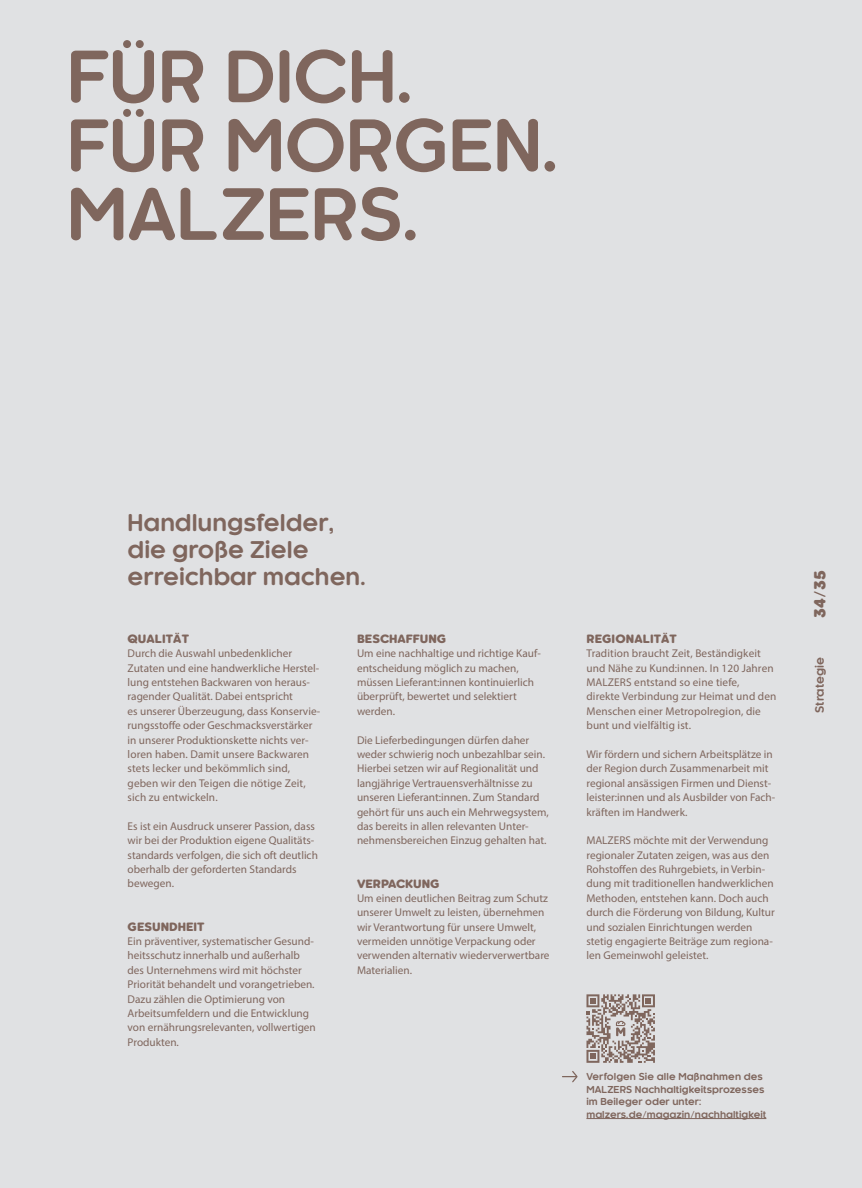
<style>
.page{position:relative;width:862px;height:1188px;background:#fff}
.page>*{position:absolute;margin:0;border:0;box-sizing:border-box;transform-origin:0 0}
.t1{font:700 68.75px "Malzers Kaleko 105 Round";color:#7f665d}
.Einstiegstext{font:700 22.5px/27px "Malzers Kaleko 105 Round";color:#7f665d}
.t2{font:900 15px "Malzers Kaleko 105 Round";color:#7f665d}
.t3{font:11.25px/14.4px "Myriad Pro";color:#7f665d}
.t4{font:900 11.25px "Malzers Kaleko 105 Round";color:#7f665d}
.t5{font:700 11.25px "Malzers Kaleko 105 Round";color:#7f665d}
.t6{font:700 9.38px/12.5px "Malzers Kaleko 105 Round";color:#7f665d}
.s1{font-family:"Malzers Kaleko 105 Round";font-weight:900}
</style>
<div class="page">
<div style="left:0;top:0;width:861px;height:1187px;background:#e0e1e3"></div>
<hr style="left:586px;top:1117px;width:180px;height:1px;background:#7f665d">
<svg style="left:562px;top:1071px;width:16px;height:12px"></svg>
<svg style="left:586px;top:994px;width:68px;height:68px"></svg>
<p class="t1" style="left:67px;top:36px;width:350px">FÜR DICH.</p>
<p class="t1" style="left:67px;top:105px;width:495px">FÜR MORGEN.</p>
<p class="t1" style="left:67px;top:174px;width:356px">MALZERS.</p>
<p class="Einstiegstext" style="left:128px;top:509px;width:240px">Handlungsfelder, die große Ziele erreichbar machen.</p>
<p class="t3" style="left:128px;top:631px;width:194px"><span class="s1">QUALITÄT<br></span>Durch die Auswahl unbedenklicher Zutaten und eine handwerkliche Herstel&shy;lung entstehen Backwaren von heraus&shy;ragender Qualität. Dabei entspricht<br>es unserer Überzeugung, dass Konservie&shy;rungsstoffe oder Geschmacksverstärker in unserer Produktionskette nichts ver&shy;loren haben. Damit unsere Backwaren stets lecker und bekömmlich sind, geben wir den Teigen die nötige Zeit, sich zu entwickeln.</p>
<p class="t3" style="left:128px;top:818px;width:192px">Es ist ein Ausdruck unserer Passion, dass wir bei der Produktion eigene Qualitäts&shy;standards verfolgen, die sich oft deutlich oberhalb der geforderten Standards bewegen.</p>
<p class="t3" style="left:128px;top:919px;width:190px"><span class="s1">GESUNDHEIT<br></span>Ein präventiver, systematischer Gesund&shy;heitsschutz innerhalb und außerhalb des Unternehmens wird mit höchster<br>Priorität behandelt und vorangetrieben.<br>Dazu zählen die Optimierung von<br>Arbeitsumfeldern und die Entwicklung von ernährungsrelevanten, vollwertigen<br>Produkten.</p>
<p class="t4" style="left:357px;top:631px;width:91px">BESCHAFFUNG</p>
<p class="t3" style="left:357px;top:646px;width:185px">Um eine nachhaltige und richtige Kauf&shy;entscheidung möglich zu machen,</p>
<p class="t3" style="left:357px;top:674px;width:178px">müssen Lieferant:innen kontinuierlich überprüft, bewertet und selektiert werden.</p>
<p class="t3" style="left:357px;top:732px;width:193px">Die Lieferbedingungen dürfen daher weder schwierig noch unbezahlbar sein.<br>Hierbei setzen wir auf Regionalität und langjährige Vertrauensverhältnisse zu unseren Lieferant:innen. Zum Standard gehört für uns auch ein Mehrwegsystem, das bereits in allen relevanten Unter&shy;nehmensbereichen Einzug gehalten hat.</p>
<p class="t3" style="left:357px;top:876px;width:194px"><span class="s1">VERPACKUNG<br></span>Um einen deutlichen Beitrag zum Schutz unserer Umwelt zu leisten, übernehmen wir Verantwortung für unsere Umwelt, vermeiden unnötige Verpackung oder verwenden alternativ wiederverwertbare<br>Materialien.</p>
<p class="t3" style="left:586px;top:631px;width:191px"><span class="s1">REGIONALITÄT<br></span>Tradition braucht Zeit, Beständigkeit und Nähe zu Kund:innen. In 120 Jahren<br>MALZERS entstand so eine tiefe,<br>direkte Verbindung zur Heimat und den<br>Menschen einer Metropolregion, die bunt und vielfältig ist.</p>
<p class="t3" style="left:586px;top:746px;width:190px">Wir fördern und sichern Arbeitsplätze in der Region durch Zusammenarbeit mit regional ansässigen Firmen und Dienst&shy;leister:innen und als Ausbilder von Fach&shy;kräften im Handwerk.</p>
<p class="t3" style="left:586px;top:832px;width:190px">MALZERS möchte mit der Verwendung regionaler Zutaten zeigen, was aus den Rohstoffen des Ruhrgebiets, in Verbin&shy;dung mit traditionellen handwerklichen Methoden, entstehen kann. Doch auch durch die Förderung von Bildung, Kultur und sozialen Einrichtungen werden stetig engagierte Beiträge zum regiona&shy;len Gemeinwohl geleistet.</p>
<p class="t6" style="left:586px;top:1070px;width:181px">Verfolgen Sie alle Maßnahmen des MALZERS Nachhaltigkeitsprozesses im Beileger oder unter: malzers.de/magazin/nachhaltigkeit</p>
<h3 class="t2" style="left:810px;top:617px;width:49px;rotate:-90deg">34/35</h3>
<p class="t5" style="left:812px;top:712px;width:57px;rotate:-90deg">Strategie</p>
</div>
